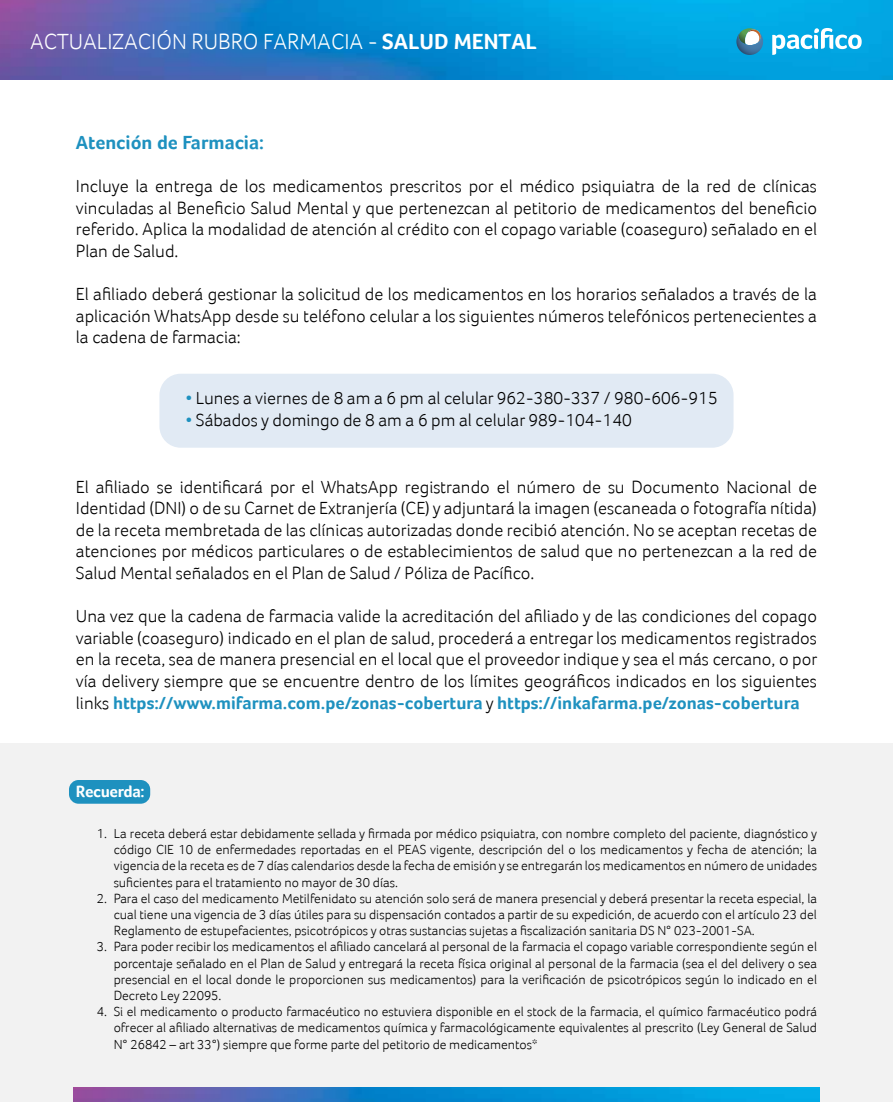
<style>
.page{position:relative;width:893px;height:1102px;background:#fff}
.page>*{position:absolute;margin:0;border:0;box-sizing:border-box;transform-origin:0 0}
.t1{font:300 22.5px "Foco";color:#fff}
.t2{font:700 19.5px "Foco";color:#1e91bf}
.t3{font:300 18px/21.6px "Foco";color:#000;text-align:justify}
.t4{font:700 16.5px "Foco";letter-spacing:-.02em;color:#fff}
.t5{font:300 13.5px/16.2px "Foco";color:#000;text-align:justify}
.s1{font-weight:700}
.s2{color:#1e91bf}
.s3{font-weight:700;color:#1e91bf}
</style>
<div class="page">
<div style="left:0;top:744px;width:893px;height:358px;background:#f2f2f2"></div>
<div style="left:69px;top:780px;width:81px;height:24px;background:#1e91bf;border-radius:10px"></div>
<img style="left:0;top:0;width:893px;height:79px">
<svg style="left:772px;top:28px;width:90px;height:27px"></svg>
<img style="left:739px;top:28px;width:18px;height:2px">
<svg style="left:736px;top:30px;width:27px;height:25px"></svg>
<img style="left:74px;top:1088px;width:745px;height:14px">
<div style="left:159px;top:374px;width:574px;height:74px;background:#e1eaf4;border-radius:21px"></div>
<p class="t1" style="left:30px;top:29px;width:508px">ACTUALIZACIÓN RUBRO FARMACIA - <span class="s1">SALUD MENTAL</span></p>
<p class="t2" style="left:76px;top:131px;width:190px">Atención de Farmacia:</p>
<p class="t3" style="left:76px;top:175px;width:743px">Incluye la entrega de los medicamentos prescritos por el médico psiquiatra de la red de clínicas vinculadas al Beneficio Salud Mental y que pertenezcan al petitorio de medicamentos del beneficio referido. Aplica la modalidad de atención al crédito con el copago variable (coaseguro) señalado en el Plan de Salud.</p>
<p class="t3" style="left:76px;top:283px;width:743px">El afiliado deberá gestionar la solicitud de los medicamentos en los horarios señalados a través de la aplicación WhatsApp desde su teléfono celular a los siguientes números telefónicos pertenecientes a la cadena de farmacia:</p>
<p class="t3" style="left:185px;top:387px;width:534px"><span class="s2">•</span> Lunes a viernes de 8 am a 6 pm al celular 962-380-337 / 980-606-915</p>
<p class="t3" style="left:185px;top:409px;width:448px"><span class="s2">•</span> Sábados y domingo de 8 am a 6 pm al celular 989-104-140</p>
<p class="t3" style="left:76px;top:476px;width:743px">El afiliado se identificará por el WhatsApp registrando el número de su Documento Nacional de Identidad (DNI) o de su Carnet de Extranjería (CE) y adjuntará la imagen (escaneada o fotografía nítida) de la receta membretada de las clínicas autorizadas donde recibió atención. No se aceptan recetas de atenciones por médicos particulares o de establecimientos de salud que no pertenezcan a la red de Salud Mental señalados en el Plan de Salud / Póliza de Pacífico.</p>
<p class="t3" style="left:76px;top:605px;width:743px">Una vez que la cadena de farmacia valide la acreditación del afiliado y de las condiciones del copago variable (coaseguro) indicado en el plan de salud, procederá a entregar los medicamentos registrados en la receta, sea de manera presencial en el local que el proveedor indique y sea el más cercano, o por vía delivery siempre que se encuentre dentro de los límites geográficos indicados en los siguientes links <span class="s3">https://www.mifarma.com.pe/zonas-cobertura</span> y <span class="s3">https://inkafarma.pe/zonas-cobertura</span></p>
<p class="t4" style="left:76px;top:781px;width:70px">Recuerda:</p>
<p class="t5" style="left:114px;top:825px;width:705px;text-indent:-17px">1. La receta deberá estar debidamente sellada y firmada por médico psiquiatra, con nombre completo del paciente, diagnóstico y código CIE 10 de enfermedades reportadas en el PEAS vigente, descripción del o los medicamentos y fecha de atención; la vigencia de la receta es de 7 días calendarios desde la fecha de emisión y se entregarán los medicamentos en número de unidades suficientes para el tratamiento no mayor de 30 días.</p>
<p class="t5" style="left:114px;top:890px;width:705px;text-indent:-17px">2. Para el caso del medicamento Metilfenidato su atención solo será de manera presencial y deberá presentar la receta especial, la cual tiene una vigencia de 3 días útiles para su dispensación contados a partir de su expedición, de acuerdo con el artículo 23 del Reglamento de estupefacientes, psicotrópicos y otras sustancias sujetas a fiscalización sanitaria DS N° 023-2001-SA.</p>
<p class="t5" style="left:114px;top:939px;width:705px;text-indent:-17px">3. Para poder recibir los medicamentos el afiliado cancelará al personal de la farmacia el copago variable correspondiente según el porcentaje señalado en el Plan de Salud y entregará la receta física original al personal de la farmacia (sea el del delivery o sea presencial en el local donde le proporcionen sus medicamentos) para la verificación de psicotrópicos según lo indicado en el Decreto Ley 22095.</p>
<p class="t5" style="left:114px;top:1003px;width:705px;text-indent:-17px">4. Si el medicamento o producto farmacéutico no estuviera disponible en el stock de la farmacia, el químico farmacéutico podrá ofrecer al afiliado alternativas de medicamentos química y farmacológicamente equivalentes al prescrito (Ley General de Salud N° 26842 – art 33°) siempre que forme parte del petitorio de medicamentos*</p>
</div>
